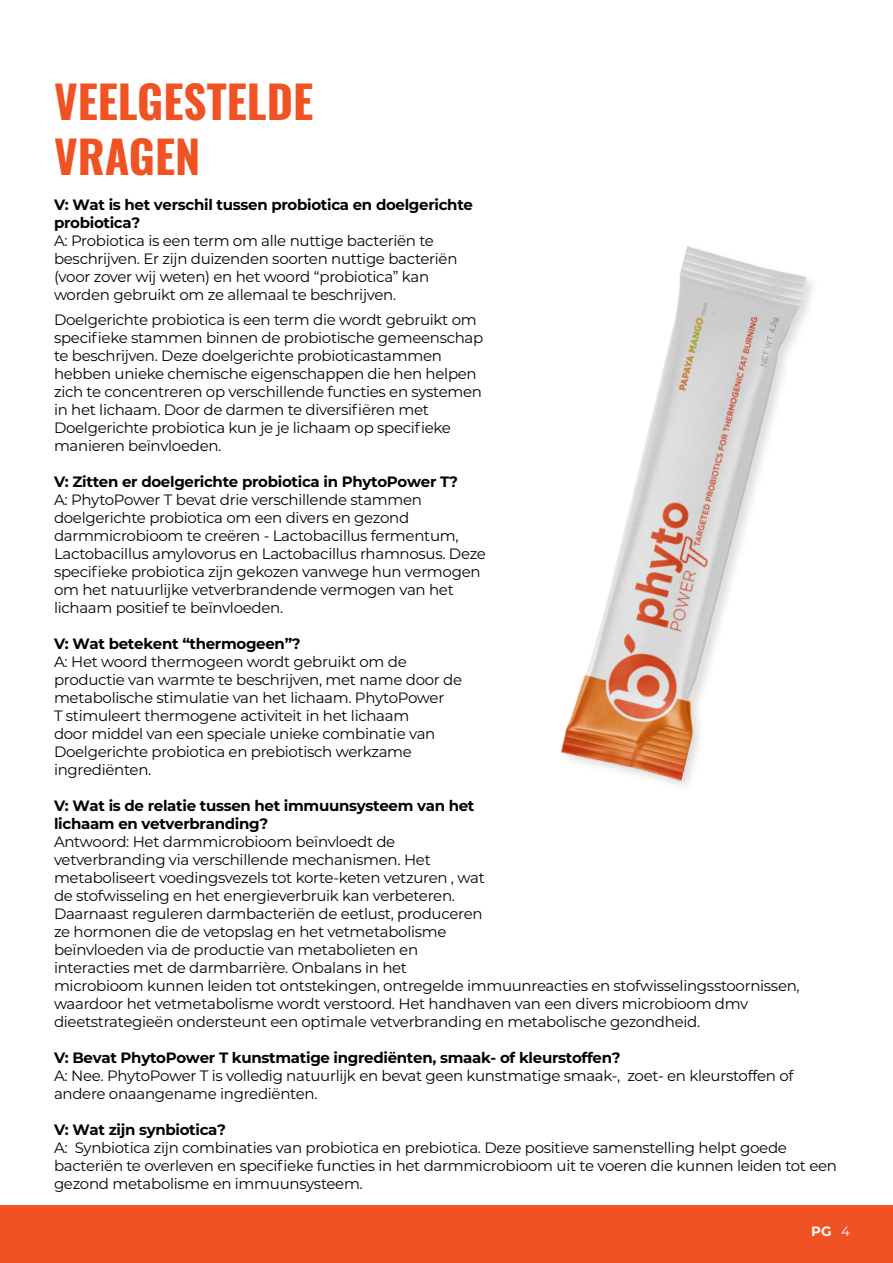
<style>
.page{position:relative;width:893px;height:1263px;background:#fff}
.page>*{position:absolute;margin:0;border:0;box-sizing:border-box;transform-origin:0 0}
.t1{font:700 45px "Oswald";color:#f05223}
.t2{font:15px/18px "Montserrat";letter-spacing:-.02em;color:#040503}
.t3{font:100 15px/18px "Montserrat";letter-spacing:-.02em;color:#040503}
.t4{font:100 13.5px "Montserrat";color:#fff}
.s1{font-weight:400}
</style>
<div class="page">
<div style="left:0;top:1205px;width:893px;height:58px;background:#f05223"></div>
<img style="left:560px;top:246px;width:253px;height:540px">
<p class="t1" style="left:54px;top:61px;width:261px">VEELGESTELDE</p>
<p class="t1" style="left:54px;top:117px;width:148px">VRAGEN</p>
<p class="t3" style="left:54px;top:196px;width:421px">V: Wat is het verschil tussen probiotica en doelgerichte probiotica?</p>
<p class="t2" style="left:54px;top:231px;width:405px">A: Probiotica is een term om alle nuttige bacteriën te beschrijven. Er zijn duizenden soorten nuttige bacteriën (voor zover wij weten) en het woord “probiotica” kan worden gebruikt om ze allemaal te beschrijven.</p>
<p class="t2" style="left:54px;top:310px;width:431px">Doelgerichte probiotica is een term die wordt gebruikt om specifieke stammen binnen de probiotische gemeenschap te beschrijven. Deze doelgerichte probioticastammen hebben unieke chemische eigenschappen die hen helpen zich te concentreren op verschillende functies en systemen in het lichaam. Door de darmen te diversifiëren met Doelgerichte probiotica kun je je lichaam op specifieke manieren beïnvloeden.</p>
<p class="t3" style="left:54px;top:472px;width:405px">V: Zitten er doelgerichte probiotica in PhytoPower T?</p>
<p class="t2" style="left:54px;top:490px;width:434px">A: PhytoPower T bevat drie verschillende stammen doelgerichte probiotica om een divers en gezond darmmicrobioom te creëren - Lactobacillus fermentum, Lactobacillus amylovorus en Lactobacillus rhamnosus. Deze specifieke probiotica zijn gekozen vanwege hun vermogen om het natuurlijke vetverbrandende vermogen van het lichaam positief te beïnvloeden.</p>
<p class="t3" style="left:54px;top:634px;width:248px">V: Wat betekent “thermogeen”?</p>
<p class="t2" style="left:54px;top:652px;width:410px">A: Het woord thermogeen wordt gebruikt om de productie van warmte te beschrijven, met name door de metabolische stimulatie van het lichaam. PhytoPower<br>T stimuleert thermogene activiteit in het lichaam<br>door middel van een speciale unieke combinatie van Doelgerichte probiotica en prebiotisch werkzame ingrediënten.</p>
<p class="t3" style="left:54px;top:796px;width:422px">V: Wat is de relatie tussen het immuunsysteem van het lichaam en vetverbranding?</p>
<p class="t2" style="left:54px;top:832px;width:747px">Antwoord: Het darmmicrobioom beïnvloedt de<br>vetverbranding via verschillende mechanismen. Het<br>metaboliseert voedingsvezels tot korte-keten vetzuren , wat<br>de stofwisseling en het energieverbruik kan verbeteren.<br>Daarnaast reguleren darmbacteriën de eetlust, produceren<br>ze hormonen die de vetopslag en het vetmetabolisme<br>beïnvloeden via de productie van metabolieten en<br>interacties met de darmbarrière. Onbalans in het<br>microbioom kunnen leiden tot ontstekingen, ontregelde immuunreacties en stofwisselingsstoornissen, waardoor het vetmetabolisme wordt verstoord. Het handhaven van een divers microbioom dmv dieetstrategieën ondersteunt een optimale vetverbranding en metabolische gezondheid.</p>
<p class="t3" style="left:54px;top:1048px;width:568px">V: Bevat PhytoPower T kunstmatige ingrediënten, smaak- of kleurstoffen?</p>
<p class="t2" style="left:54px;top:1066px;width:741px">A: Nee. PhytoPower T is volledig natuurlijk en bevat geen kunstmatige smaak-, zoet- en kleurstoffen of andere onaangename ingrediënten.</p>
<p class="t3" style="left:54px;top:1120px;width:174px">V: Wat zijn synbiotica?</p>
<p class="t2" style="left:54px;top:1138px;width:784px">A: Synbiotica zijn combinaties van probiotica en prebiotica. Deze positieve samenstelling helpt goede bacteriën te overleven en specifieke functies in het darmmicrobioom uit te voeren die kunnen leiden tot een gezond metabolisme en immuunsysteem.</p>
<p class="t4" style="left:811px;top:1222px;width:40px">PG <span class="s1">4</span></p>
</div>
